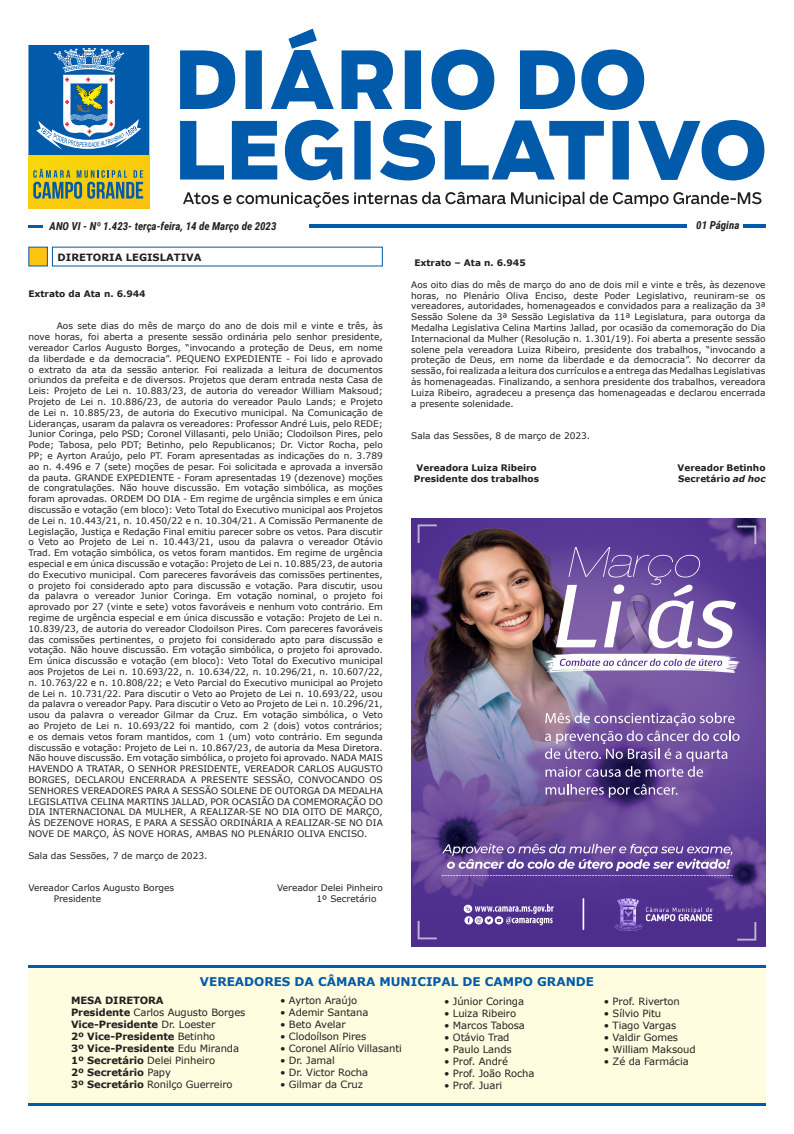
<style>
.page{position:relative;width:794px;height:1134px;background:#fff}
.page>*{position:absolute;margin:0;border:0;box-sizing:border-box;transform-origin:0 0}
.t1{font:700 12px "Verdana";color:#015aaa}
.t2{font:italic 700 11px "Roboto Condensed";color:#231f20}
.t3{font:10px "Verdana";letter-spacing:-.01em;color:#231f20}
.Título_Seção{font:700 10px/12px "Verdana";letter-spacing:-.01em;color:#231f20}
.t4{font:9px/10.8px "Verdana";color:#231f20;text-align:justify}
.t5{font:700 9px "Verdana";color:#231f20}
.s1{font-style:italic}
.s2{font-weight:400}
</style>
<div class="page">
<svg style="left:180px;top:29px;width:584px;height:151px"></svg>
<svg style="left:183px;top:192px;width:578px;height:16px"></svg>
<div style="left:29px;top:155px;width:120px;height:53px;background:#f9ce0c"></div>
<svg style="left:33px;top:169px;width:110px;height:30px"></svg>
<svg style="left:28px;top:45px;width:121px;height:110px;background:#3e80b7"></svg>
<hr style="left:28px;top:225px;width:14px;height:3px;background:#015aaa">
<hr style="left:309px;top:224px;width:377px;height:3px;background:#015aaa">
<hr style="left:743px;top:224px;width:22px;height:3px;background:#015aaa">
<div style="left:28px;top:965px;width:737px;height:138px;background:#fffce0"></div>
<hr style="left:28px;top:965px;width:737px;height:3px;background:#015aaa">
<hr style="left:28px;top:1103px;width:737px;height:3px;background:#015aaa">
<div style="left:28px;top:247px;width:20px;height:19px;background:#fec210"></div>
<img style="left:411px;top:526px;width:133px;height:114px">
<svg style="left:411px;top:640px;width:62px;height:307px;background:#6b5b8f"></svg>
<img style="left:473px;top:605px;width:292px;height:342px">
<svg style="left:545px;top:712px;width:194px;height:65px;background:#846aa8"></svg>
<svg style="left:545px;top:784px;width:132px;height:13px;background:#766299"></svg>
<img style="left:691px;top:519px;width:74px;height:83px">
<img style="left:411px;top:541px;width:55px;height:142px">
<img style="left:689px;top:809px;width:76px;height:138px">
<img style="left:411px;top:765px;width:116px;height:138px">
<svg style="left:464px;top:904px;width:89px;height:21px;background:#8872b2"></svg>
<svg style="left:646px;top:907px;width:66px;height:14px"></svg>
<img style="left:614px;top:898px;width:29px;height:32px">
<hr style="left:582px;top:898px;width:2px;height:32px;background:#fff">
<svg style="left:442px;top:844px;width:291px;height:32px;background:#8068aa"></svg>
<svg style="left:417px;top:524px;width:20px;height:19px"></svg>
<svg style="left:544px;top:526px;width:212px;height:147px"></svg>
<svg style="left:737px;top:922px;width:19px;height:18px"></svg>
<svg style="left:417px;top:921px;width:20px;height:18px"></svg>
<p class="t2" style="left:50px;top:218px;width:228px">ANO VI - Nº 1.423- terça-feira, 14 de Março de 2023</p>
<p class="t2" style="left:696px;top:217px;width:45px">01 Página</p>
<p class="Título_Seção" style="left:58px;top:251px;width:145px">DIRETORIA LEGISLATIVA</p>
<p class="t5" style="left:28px;top:287px;width:119px">Extrato da Ata n. 6.944</p>
<p class="t4" style="left:28px;top:321px;width:356px;text-indent:28px">Aos sete dias do mês de março do ano de dois mil e vinte e três, às nove horas, foi aberta a presente sessão ordinária pelo senhor presidente, vereador Carlos Augusto Borges, “invocando a proteção de Deus, em nome da liberdade e da democracia”. PEQUENO EXPEDIENTE - Foi lido e aprovado o extrato da ata da sessão anterior. Foi realizada a leitura de documentos oriundos da prefeita e de diversos. Projetos que deram entrada nesta Casa de Leis: Projeto de Lei n. 10.883/23, de autoria do vereador William Maksoud; Projeto de Lei n. 10.886/23, de autoria do vereador Paulo Lands; e Projeto de Lei n. 10.885/23, de autoria do Executivo municipal. Na Comunicação de Lideranças, usaram da palavra os vereadores: Professor André Luis, pelo REDE; Junior Coringa, pelo PSD; Coronel Villasanti, pelo União; Clodoilson Pires, pelo Pode; Tabosa, pelo PDT; Betinho, pelo Republicanos; Dr. Victor Rocha, pelo PP; e Ayrton Araújo, pelo PT. Foram apresentadas as indicações do n. 3.789 ao n. 4.496 e 7 (sete) moções de pesar. Foi solicitada e aprovada a inversão da pauta. GRANDE EXPEDIENTE - Foram apresentadas 19 (dezenove) moções de congratulações. Não houve discussão. Em votação simbólica, as moções foram aprovadas. ORDEM DO DIA - Em regime de urgência simples e em única discussão e votação (em bloco): Veto Total do Executivo municipal aos Projetos de Lei n. 10.443/21, n. 10.450/22 e n. 10.304/21. A Comissão Permanente de Legislação, Justiça e Redação Final emitiu parecer sobre os vetos. Para discutir o Veto ao Projeto de Lei n. 10.443/21, usou da palavra o vereador Otávio Trad. Em votação simbólica, os vetos foram mantidos. Em regime de urgência especial e em única discussão e votação: Projeto de Lei n. 10.885/23, de autoria do Executivo municipal. Com pareceres favoráveis das comissões pertinentes, o projeto foi considerado apto para discussão e votação. Para discutir, usou da palavra o vereador Junior Coringa. Em votação nominal, o projeto foi aprovado por 27 (vinte e sete) votos favoráveis e nenhum voto contrário. Em regime de urgência especial e em única discussão e votação: Projeto de Lei n.<br>10.839/23, de autoria do vereador Clodoilson Pires. Com pareceres favoráveis das comissões pertinentes, o projeto foi considerado apto para discussão e votação. Não houve discussão. Em votação simbólica, o projeto foi aprovado.<br>Em única discussão e votação (em bloco): Veto Total do Executivo municipal aos Projetos de Lei n. 10.693/22, n. 10.634/22, n. 10.296/21, n. 10.607/22, n. 10.763/22 e n. 10.808/22; e Veto Parcial do Executivo municipal ao Projeto de Lei n. 10.731/22. Para discutir o Veto ao Projeto de Lei n. 10.693/22, usou da palavra o vereador Papy. Para discutir o Veto ao Projeto de Lei n. 10.296/21, usou da palavra o vereador Gilmar da Cruz. Em votação simbólica, o Veto ao Projeto de Lei n. 10.693/22 foi mantido, com 2 (dois) votos contrários; e os demais vetos foram mantidos, com 1 (um) voto contrário. Em segunda discussão e votação: Projeto de Lei n. 10.867/23, de autoria da Mesa Diretora.<br>Não houve discussão. Em votação simbólica, o projeto foi aprovado. NADA MAIS HAVENDO A TRATAR, O SENHOR PRESIDENTE, VEREADOR CARLOS AUGUSTO BORGES, DECLAROU ENCERRADA A PRESENTE SESSÃO, CONVOCANDO OS SENHORES VEREADORES PARA A SESSÃO SOLENE DE OUTORGA DA MEDALHA LEGISLATIVA CELINA MARTINS JALLAD, POR OCASIÃO DA COMEMORAÇÃO DO DIA INTERNACIONAL DA MULHER, A REALIZAR-SE NO DIA OITO DE MARÇO, ÀS DEZENOVE HORAS, E PARA A SESSÃO ORDINÁRIA A REALIZAR-SE NO DIA NOVE DE MARÇO, ÀS NOVE HORAS, AMBAS NO PLENÁRIO OLIVA ENCISO.</p>
<p class="t4" style="left:28px;top:850px;width:181px">Sala das Sessões, 7 de março de 2023.</p>
<p class="t4" style="left:28px;top:882px;width:147px">Vereador Carlos Augusto Borges</p>
<p class="t4" style="left:277px;top:882px;width:107px">Vereador Delei Pinheiro</p>
<p class="t4" style="left:54px;top:893px;width:49px">Presidente</p>
<p class="t4" style="left:316px;top:893px;width:61px">1º Secretário</p>
<p class="t5" style="left:414px;top:256px;width:113px">Extrato – Ata n. 6.945</p>
<p class="t4" style="left:411px;top:279px;width:356px">Aos oito dias do mês de março do ano de dois mil e vinte e três, às dezenove horas, no Plenário Oliva Enciso, deste Poder Legislativo, reuniram-se os vereadores, autoridades, homenageados e convidados para a realização da 3ª Sessão Solene da 3ª Sessão Legislativa da 11ª Legislatura, para outorga da Medalha Legislativa Celina Martins Jallad, por ocasião da comemoração do Dia Internacional da Mulher (Resolução n. 1.301/19). Foi aberta a presente sessão solene pela vereadora Luiza Ribeiro, presidente dos trabalhos, “invocando a proteção de Deus, em nome da liberdade e da democracia”. No decorrer da sessão, foi realizada a leitura dos currículos e a entrega das Medalhas Legislativas às homenageadas. Finalizando, a senhora presidente dos trabalhos, vereadora Luiza Ribeiro, agradeceu a presença das homenageadas e declarou encerrada a presente solenidade.</p>
<p class="t4" style="left:411px;top:430px;width:181px">Sala das Sessões, 8 de março de 2023.</p>
<p class="t5" style="left:416px;top:462px;width:122px">Vereadora Luiza Ribeiro</p>
<p class="t5" style="left:677px;top:462px;width:89px">Vereador Betinho</p>
<p class="t5" style="left:414px;top:472px;width:127px">Presidente dos trabalhos</p>
<p class="t5" style="left:678px;top:472px;width:89px">Secretário <span class="s1">ad hoc</span></p>
<h1 class="t1" style="left:200px;top:973px;width:395px">VEREADORES DA CÂMARA MUNICIPAL DE CAMPO GRANDE</h1>
<p class="Título_Seção" style="left:71px;top:994px;width:176px">MESA DIRETORA<br>Presidente <span class="s2">Carlos Augusto Borges<br></span>Vice-Presidente <span class="s2">Dr. Loester<br></span>2º Vice-Presidente <span class="s2">Betinho<br></span>3º Vice-Presidente <span class="s2">Edu Miranda<br></span>1º Secretário <span class="s2">Delei Pinheiro<br></span>2º Secretário <span class="s2">Papy<br></span>3º Secretário <span class="s2">Ronilço Guerreiro</span></p>
<p class="t3" style="left:280px;top:994px;width:78px">• Ayrton Araújo</p>
<p class="t3" style="left:444px;top:994px;width:81px">• Júnior Coringa</p>
<p class="t3" style="left:444px;top:1006px;width:73px">• Luiza Ribeiro</p>
<p class="t3" style="left:444px;top:1018px;width:82px">• Marcos Tabosa</p>
<p class="t3" style="left:444px;top:1030px;width:67px">• Otávio Trad</p>
<p class="t3" style="left:444px;top:1042px;width:69px">• Paulo Lands</p>
<p class="t3" style="left:444px;top:1054px;width:65px">• Prof. André</p>
<p class="t3" style="left:444px;top:1066px;width:92px">• Prof. João Rocha</p>
<p class="t3" style="left:444px;top:1078px;width:60px">• Prof. Juari</p>
<p class="t3" style="left:280px;top:1006px;width:90px">• Ademir Santana</p>
<p class="t3" style="left:280px;top:1018px;width:67px">• Beto Avelar</p>
<p class="t3" style="left:280px;top:1030px;width:88px">• Clodoílson Pires</p>
<p class="t3" style="left:280px;top:1042px;width:123px">• Coronel Alírio Villasanti</p>
<p class="t3" style="left:280px;top:1054px;width:56px">• Dr. Jamal</p>
<p class="t3" style="left:280px;top:1066px;width:89px">• Dr. Victor Rocha</p>
<p class="t3" style="left:280px;top:1078px;width:84px">• Gilmar da Cruz</p>
<p class="t3" style="left:604px;top:994px;width:78px">• Prof. Riverton</p>
<p class="t3" style="left:604px;top:1006px;width:59px">• Sílvio Pitu</p>
<p class="t3" style="left:604px;top:1018px;width:74px">• Tiago Vargas</p>
<p class="t3" style="left:604px;top:1030px;width:76px">• Valdir Gomes</p>
<p class="t3" style="left:604px;top:1042px;width:93px">• William Maksoud</p>
<p class="t3" style="left:604px;top:1054px;width:86px">• Zé da Farmácia</p>
</div>
